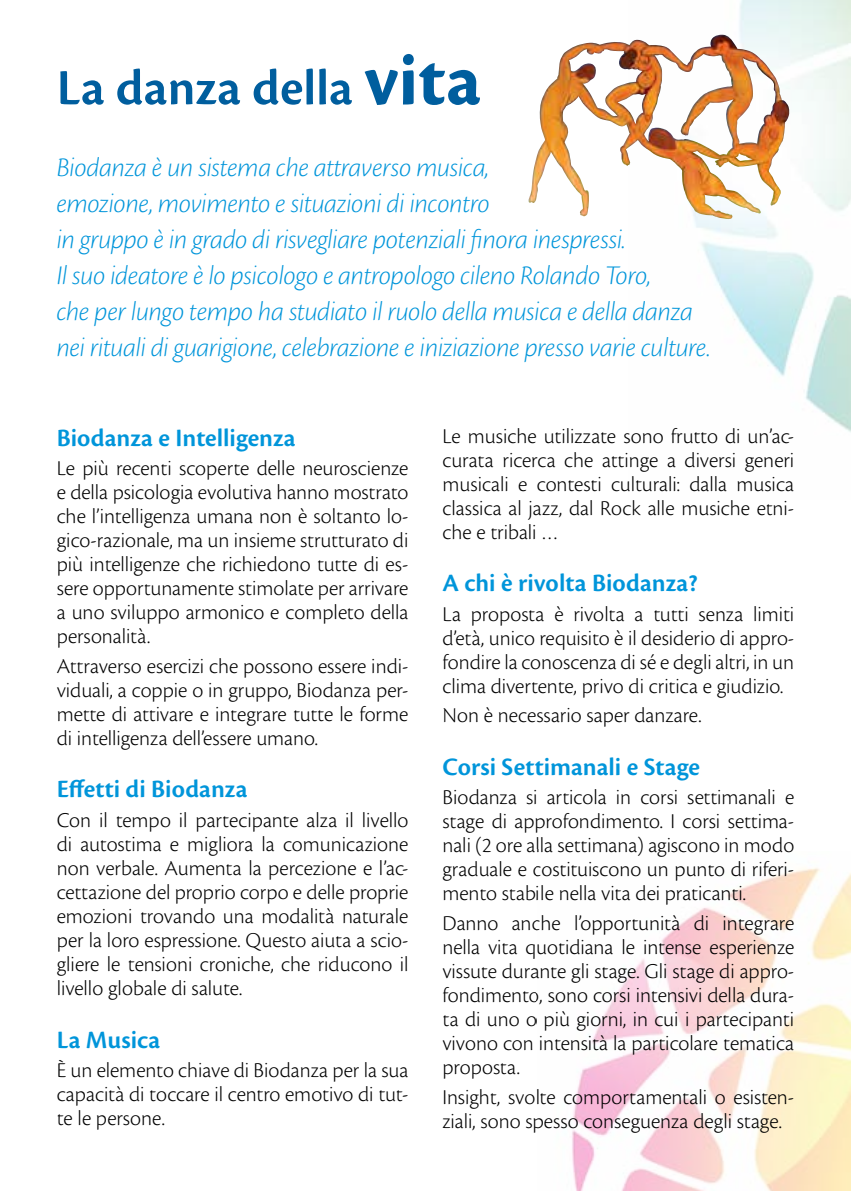
<style>
.page{position:relative;width:851px;height:1191px;background:#fff}
.page>*{position:absolute;margin:0;border:0;box-sizing:border-box;transform-origin:0 0}
.t1{font:600 52.4px "Cronos Pro";color:#005e9e}
.t2{font:28px/36px "Cronos Pro Lt Disp It";letter-spacing:-.005em;color:#0095da}
.t3{font:600 26px "Cronos Pro";color:#0095da}
.t4{font:300 22px/24px "Cronos Pro";color:#000;text-align:justify}
.s1{font-weight:700;font-size:75.2px}
</style>
<div class="page">
<img style="left:693px;top:0;width:157px;height:432px">
<img style="left:528px;top:39px;width:183px;height:177px">
<img style="left:572px;top:868px;width:278px;height:323px">
<h1 class="t1" style="left:57px;top:58px;width:426px">La danza della <span class="s1">vita</span></h1>
<p class="t2" style="left:57px;top:149px;width:655px">Biodanza è un sistema che attraverso musica,<br>emozione, movimento e situazioni di incontro<br>in gruppo è in grado di risvegliare potenziali finora inespressi.<br>Il suo ideatore è lo psicologo e antropologo cileno Rolando Toro,<br>che per lungo tempo ha studiato il ruolo della musica e della danza nei rituali di guarigione, celebrazione e iniziazione presso varie culture.</p>
<p class="t3" style="left:57px;top:422px;width:240px">Biodanza e Intelligenza</p>
<p class="t4" style="left:57px;top:456px;width:353px">Le più recenti scoperte delle neuroscienze e della psicologia evolutiva hanno mostrato che l’intelligenza umana non è soltanto lo&shy;gico-razionale, ma un insieme strutturato di più intelligenze che richiedono tutte di es&shy;sere opportunamente stimolate per arrivare a uno sviluppo armonico e completo della personalità.</p>
<p class="t4" style="left:57px;top:654px;width:353px">Attraverso esercizi che possono essere indi&shy;viduali, a coppie o in gruppo, Biodanza per&shy;mette di attivare e integrare tutte le forme di intelligenza dell’essere umano.</p>
<p class="t3" style="left:57px;top:774px;width:192px">Effetti di Biodanza</p>
<p class="t4" style="left:57px;top:808px;width:353px">Con il tempo il partecipante alza il livello di autostima e migliora la comunicazione non verbale. Aumenta la percezione e l’ac&shy;cettazione del proprio corpo e delle proprie emozioni trovando una modalità naturale per la loro espressione. Questo aiuta a scio&shy;gliere le tensioni croniche, che riducono il livello globale di salute.</p>
<p class="t3" style="left:57px;top:1024px;width:105px">La Musica</p>
<p class="t4" style="left:57px;top:1058px;width:353px">È un elemento chiave di Biodanza per la sua capacità di toccare il centro emotivo di tut&shy;te le persone.</p>
<p class="t4" style="left:442px;top:423px;width:353px">Le musiche utilizzate sono frutto di un’ac&shy;curata ricerca che attinge a diversi generi musicali e contesti culturali: dalla musica classica al jazz, dal Rock alle musiche etni&shy;che e tribali …</p>
<p class="t3" style="left:442px;top:568px;width:257px">A chi è rivolta Biodanza?</p>
<p class="t4" style="left:442px;top:601px;width:353px">La proposta è rivolta a tutti senza limiti d’età, unico requisito è il desiderio di appro&shy;fondire la conoscenza di sé e degli altri, in un clima divertente, privo di critica e giudizio.</p>
<p class="t4" style="left:442px;top:703px;width:260px">Non è necessario saper danzare.</p>
<p class="t3" style="left:442px;top:751px;width:259px">Corsi Settimanali e Stage</p>
<p class="t4" style="left:442px;top:785px;width:353px">Biodanza si articola in corsi settimanali e stage di approfondimento. I corsi settima&shy;nali (2 ore alla settimana) agiscono in modo graduale e costituiscono un punto di riferi&shy;mento stabile nella vita dei praticanti.</p>
<p class="t4" style="left:442px;top:911px;width:353px">Danno anche l’opportunità di integrare nella vita quotidiana le intense esperienze vissute durante gli stage. Gli stage di appro&shy;fondimento, sono corsi intensivi della dura&shy;ta di uno o più giorni, in cui i partecipanti vivono con intensità la particolare tematica proposta.</p>
<p class="t4" style="left:442px;top:1084px;width:353px">Insight, svolte comportamentali o esisten&shy;ziali, sono spesso conseguenza degli stage.</p>
</div>
